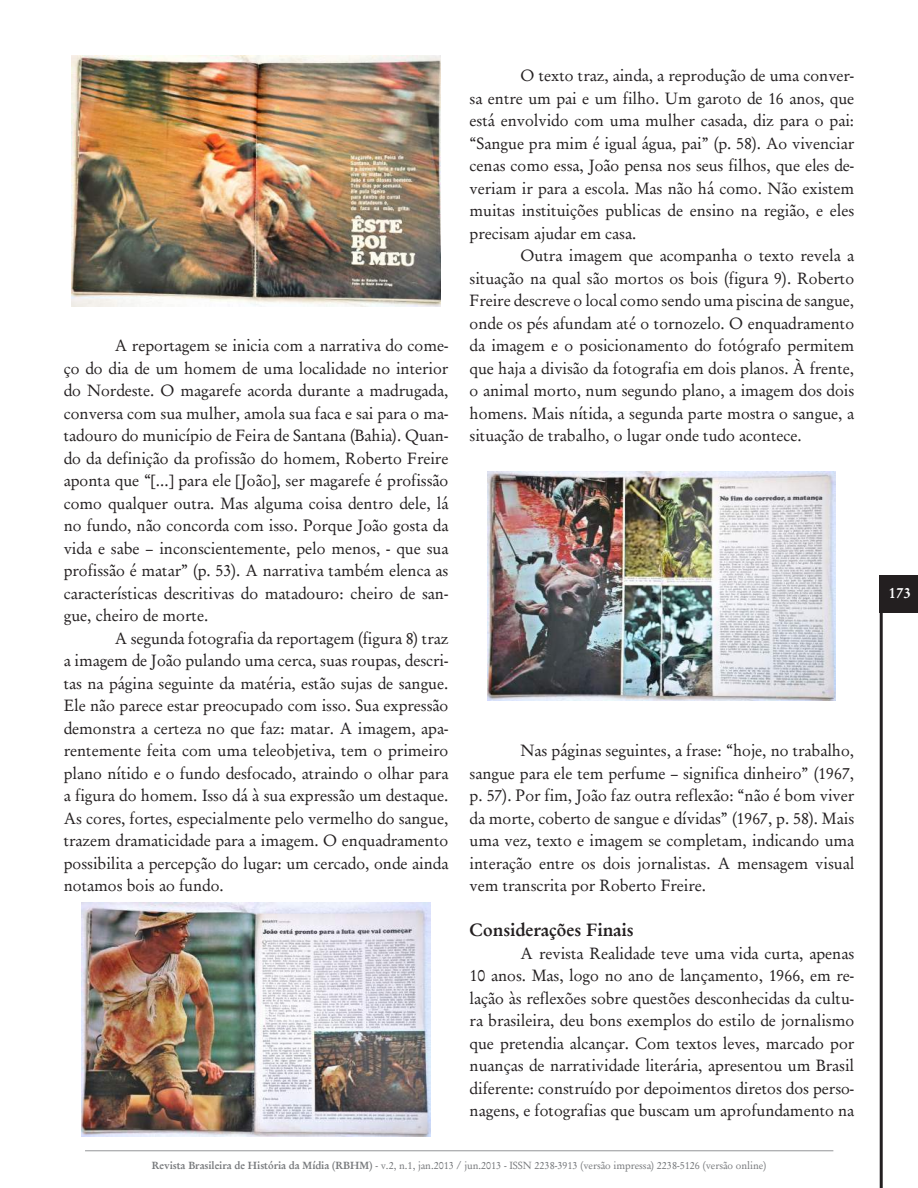
<style>
.page{position:relative;width:918px;height:1188px;background:#fff}
.page>*{position:absolute;margin:0;border:0;box-sizing:border-box;transform-origin:0 0}
.t1{font:18px "Garamond Halbfett";color:#231f20}
.t2{font:16.5px/22.5px "Garamond Antiqua";color:#231f20;text-align:justify}
.t3{font:15px "Garamond Halbfett";color:#fff}
.t4{font:10.5px "Garamond Antiqua";color:#76787b}
.s1{font-family:"Garamond Halbfett"}
</style>
<div class="page">
<div style="left:880px;top:575px;width:38px;height:37px;background:#231f20"></div>
<hr style="left:880px;top:611px;width:3px;height:577px;background:#231f20">
<hr style="left:85px;top:1150px;width:748px;height:1px;background:#939598">
<img style="left:72px;top:55px;width:368px;height:251px">
<img style="left:81px;top:903px;width:350px;height:233px">
<img style="left:488px;top:471px;width:348px;height:230px">
<p class="t2" style="left:64px;top:334px;width:386px;text-indent:51px">A reportagem se inicia com a narrativa do come&shy;ço do dia de um homem de uma localidade no interior do Nordeste. O magarefe acorda durante a madrugada, conversa com sua mulher, amola sua faca e sai para o ma&shy;tadouro do município de Feira de Santana (Bahia). Quan&shy;do da definição da profissão do homem, Roberto Freire aponta que “[...] para ele [João], ser magarefe é profissão como qualquer outra. Mas alguma coisa dentro dele, lá no fundo, não concorda com isso. Porque João gosta da vida e sabe – inconscientemente, pelo menos, - que sua profissão é matar” (p. 53). A narrativa também elenca as características descritivas do matadouro: cheiro de san&shy;gue, cheiro de morte.</p>
<p class="t2" style="left:64px;top:627px;width:386px;text-indent:51px">A segunda fotografia da reportagem (figura 8) traz a imagem de João pulando uma cerca, suas roupas, descri&shy;tas na página seguinte da matéria, estão sujas de sangue.<br>Ele não parece estar preocupado com isso. Sua expressão demonstra a certeza no que faz: matar. A imagem, apa&shy;rentemente feita com uma teleobjetiva, tem o primeiro plano nítido e o fundo desfocado, atraindo o olhar para a figura do homem. Isso dá à sua expressão um destaque.<br>As cores, fortes, especialmente pelo vermelho do sangue, trazem dramaticidade para a imagem. O enquadramento possibilita a percepção do lugar: um cercado, onde ainda notamos bois ao fundo.</p>
<p class="t2" style="left:470px;top:64px;width:386px;text-indent:51px">O texto traz, ainda, a reprodução de uma conver&shy;sa entre um pai e um filho. Um garoto de 16 anos, que está envolvido com uma mulher casada, diz para o pai: “Sangue pra mim é igual água, pai” (p. 58). Ao vivenciar cenas como essa, João pensa nos seus filhos, que eles de&shy;veriam ir para a escola. Mas não há como. Não existem muitas instituições publicas de ensino na região, e eles precisam ajudar em casa.</p>
<p class="t2" style="left:470px;top:244px;width:386px;text-indent:51px">Outra imagem que acompanha o texto revela a situação na qual são mortos os bois (figura 9). Roberto Freire descreve o local como sendo uma piscina de sangue, onde os pés afundam até o tornozelo. O enquadramento da imagem e o posicionamento do fotógrafo permitem que haja a divisão da fotografia em dois planos. À frente, o animal morto, num segundo plano, a imagem dos dois homens. Mais nítida, a segunda parte mostra o sangue, a situação de trabalho, o lugar onde tudo acontece.</p>
<p class="t2" style="left:470px;top:739px;width:386px;text-indent:51px">Nas páginas seguintes, a frase: “hoje, no trabalho, sangue para ele tem perfume – significa dinheiro” (1967, p. 57). Por fim, João faz outra reflexão: “não é bom viver da morte, coberto de sangue e dívidas” (1967, p. 58). Mais uma vez, texto e imagem se completam, indicando uma interação entre os dois jornalistas. A mensagem visual vem transcrita por Roberto Freire.</p>
<p class="t1" style="left:470px;top:919px;width:165px">Considerações Finais</p>
<p class="t2" style="left:470px;top:942px;width:386px;text-indent:51px">A revista Realidade teve uma vida curta, apenas 10 anos. Mas, logo no ano de lançamento, 1966, em re&shy;lação às reflexões sobre questões desconhecidas da cultu&shy;ra brasileira, deu bons exemplos do estilo de jornalismo que pretendia alcançar. Com textos leves, marcado por nuanças de narratividade literária, apresentou um Brasil diferente: construído por depoimentos diretos dos perso&shy;nagens, e fotografias que buscam um aprofundamento na</p>
<p class="t4" style="left:152px;top:1159px;width:616px"><span class="s1">Revista Brasileira de História da Mídia (RBHM)</span> - v.2, n.1, jan.2013 / jun.2013 - ISSN 2238-3913 (versão impressa) 2238-5126 (versão online)</p>
<p class="t3" style="left:889px;top:584px;width:24px">173</p>
</div>
